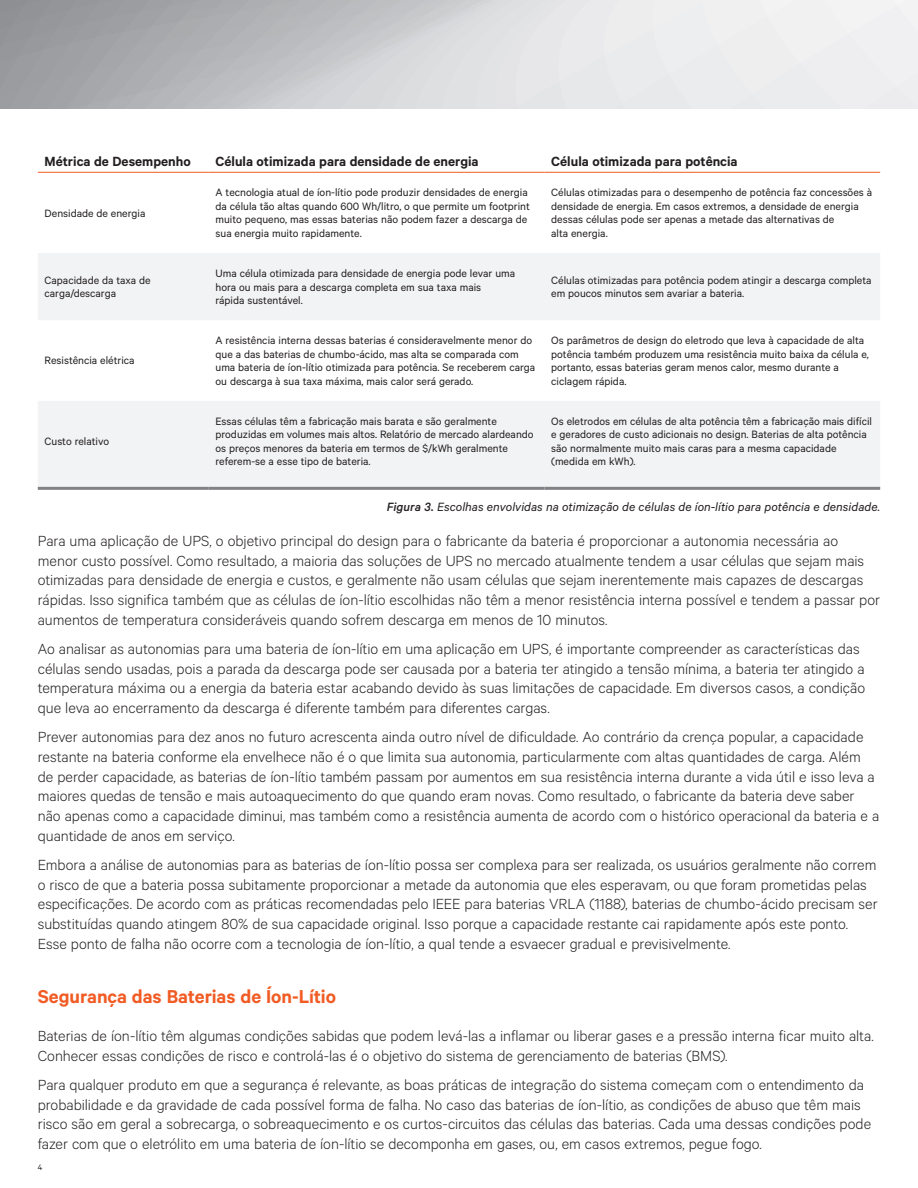
<style>
.page{position:relative;width:918px;height:1188px;background:#fff}
.page>*{position:absolute;margin:0;border:0;box-sizing:border-box;transform-origin:0 0}
.t1{font:600 21px "Calibre";letter-spacing:-.005em;color:#f15b24}
.t2{font:300 16.5px/19.8px "Calibre";color:#231f20}
.t3{font:600 15px "Calibre";color:#231f20}
.t4{font:italic 13.5px "Calibre";letter-spacing:.005em;color:#231f20}
.t5{font:12px/13.5px "Calibre";color:#231f20}
.t6{font:9px "Calibre";color:#231f20}
.s1{font-weight:500}
</style>
<div class="page">
<svg style="left:0;top:0;width:918px;height:109px;background:#d0d1d3"></svg>
<div style="left:38px;top:253px;width:842px;height:67px;background:#f2f3f4"></div>
<div style="left:38px;top:401px;width:842px;height:86px;background:#f2f3f4"></div>
<hr style="left:38px;top:487px;width:171px;height:3px;background:#808285">
<hr style="left:209px;top:487px;width:335px;height:3px;background:#808285">
<hr style="left:544px;top:487px;width:336px;height:3px;background:#808285">
<hr style="left:38px;top:172px;width:171px;height:1px;background:#f15b24">
<hr style="left:209px;top:172px;width:335px;height:1px;background:#f15b24">
<hr style="left:544px;top:172px;width:336px;height:1px;background:#f15b24">
<p class="t3" style="left:45px;top:152px;width:148px">Métrica de Desempenho</p>
<p class="t3" style="left:216px;top:152px;width:265px">Célula otimizada para densidade de energia</p>
<p class="t3" style="left:551px;top:152px;width:188px">Célula otimizada para potência</p>
<p class="t5" style="left:45px;top:206px;width:102px">Densidade de energia</p>
<p class="t5" style="left:216px;top:185px;width:316px">A tecnologia atual de íon-lítio pode produzir densidades de energia da célula tão altas quando 600 Wh/litro, o que permite um footprint muito pequeno, mas essas baterias não podem fazer a descarga de sua energia muito rapidamente.</p>
<p class="t5" style="left:551px;top:185px;width:322px">Células otimizadas para o desempenho de potência faz concessões à densidade de energia. Em casos extremos, a densidade de energia dessas células pode ser apenas a metade das alternativas de<br>alta energia.</p>
<p class="t5" style="left:45px;top:273px;width:108px">Capacidade da taxa de carga/descarga</p>
<p class="t5" style="left:216px;top:266px;width:301px">Uma célula otimizada para densidade de energia pode levar uma hora ou mais para a descarga completa em sua taxa mais<br>rápida sustentável.</p>
<p class="t5" style="left:551px;top:273px;width:322px">Células otimizadas para potência podem atingir a descarga completa em poucos minutos sem avariar a bateria.</p>
<p class="t5" style="left:45px;top:354px;width:92px">Resistência elétrica</p>
<p class="t5" style="left:216px;top:333px;width:321px">A resistência interna dessas baterias é consideravelmente menor do que a das baterias de chumbo-ácido, mas alta se comparada com uma bateria de íon-lítio otimizada para potência. Se receberem carga ou descarga à sua taxa máxima, mais calor será gerado.</p>
<p class="t5" style="left:551px;top:333px;width:319px">Os parâmetros de design do eletrodo que leva à capacidade de alta potência também produzem uma resistência muito baixa da célula e, portanto, essas baterias geram menos calor, mesmo durante a ciclagem rápida.</p>
<p class="t5" style="left:216px;top:414px;width:320px">Essas células têm a fabricação mais barata e são geralmente produzidas em volumes mais altos. Relatório de mercado alardeando os preços menores da bateria em termos de $/kWh geralmente referem-se a esse tipo de bateria.</p>
<p class="t5" style="left:551px;top:414px;width:322px">Os eletrodos em células de alta potência têm a fabricação mais difícil e geradores de custo adicionais no design. Baterias de alta potência são normalmente muito mais caras para a mesma capacidade (medida em kWh).</p>
<p class="t4" style="left:387px;top:499px;width:495px"><span class="s1">Figura 3.</span> Escolhas envolvidas na otimização de células de íon-lítio para potência e densidade.</p>
<p class="t2" style="left:38px;top:530px;width:844px">Para uma aplicação de UPS, o objetivo principal do design para o fabricante da bateria é proporcionar a autonomia necessária ao menor custo possível. Como resultado, a maioria das soluções de UPS no mercado atualmente tendem a usar células que sejam mais otimizadas para densidade de energia e custos, e geralmente não usam células que sejam inerentemente mais capazes de descargas rápidas. Isso significa também que as células de íon-lítio escolhidas não têm a menor resistência interna possível e tendem a passar por aumentos de temperatura consideráveis quando sofrem descarga em menos de 10 minutos.</p>
<p class="t2" style="left:38px;top:638px;width:829px">Ao analisar as autonomias para uma bateria de íon-lítio em uma aplicação em UPS, é importante compreender as características das células sendo usadas, pois a parada da descarga pode ser causada por a bateria ter atingido a tensão mínima, a bateria ter atingido a temperatura máxima ou a energia da bateria estar acabando devido às suas limitações de capacidade. Em diversos casos, a condição que leva ao encerramento da descarga é diferente também para diferentes cargas.</p>
<p class="t2" style="left:38px;top:726px;width:843px">Prever autonomias para dez anos no futuro acrescenta ainda outro nível de dificuldade. Ao contrário da crença popular, a capacidade restante na bateria conforme ela envelhece não é o que limita sua autonomia, particularmente com altas quantidades de carga. Além de perder capacidade, as baterias de íon-lítio também passam por aumentos em sua resistência interna durante a vida útil e isso leva a maiores quedas de tensão e mais autoaquecimento do que quando eram novas. Como resultado, o fabricante da bateria deve saber não apenas como a capacidade diminui, mas também como a resistência aumenta de acordo com o histórico operacional da bateria e a quantidade de anos em serviço.</p>
<p class="t2" style="left:38px;top:854px;width:841px">Embora a análise de autonomias para as baterias de íon-lítio possa ser complexa para ser realizada, os usuários geralmente não correm o risco de que a bateria possa subitamente proporcionar a metade da autonomia que eles esperavam, ou que foram prometidas pelas especificações. De acordo com as práticas recomendadas pelo IEEE para baterias VRLA (1188), baterias de chumbo-ácido precisam ser substituídas quando atingem 80% de sua capacidade original. Isso porque a capacidade restante cai rapidamente após este ponto.<br>Esse ponto de falha não ocorre com a tecnologia de íon-lítio, a qual tende a esvaecer gradual e previsivelmente.</p>
<p class="t1" style="left:38px;top:984px;width:300px">Segurança das Baterias de Íon-Lítio</p>
<p class="t2" style="left:38px;top:1025px;width:838px">Baterias de íon-lítio têm algumas condições sabidas que podem levá-las a inflamar ou liberar gases e a pressão interna ficar muito alta.<br>Conhecer essas condições de risco e controlá-las é o objetivo do sistema de gerenciamento de baterias (BMS).</p>
<p class="t2" style="left:38px;top:1074px;width:835px">Para qualquer produto em que a segurança é relevante, as boas práticas de integração do sistema começam com o entendimento da probabilidade e da gravidade de cada possível forma de falha. No caso das baterias de íon-lítio, as condições de abuso que têm mais risco são em geral a sobrecarga, o sobreaquecimento e os curtos-circuitos das células das baterias. Cada uma dessas condições pode fazer com que o eletrólito em uma bateria de íon-lítio se decomponha em gases, ou, em casos extremos, pegue fogo.</p>
<p class="t5" style="left:45px;top:434px;width:66px">Custo relativo</p>
<p class="t6" style="left:38px;top:1162px;width:6px">4</p>
</div>
